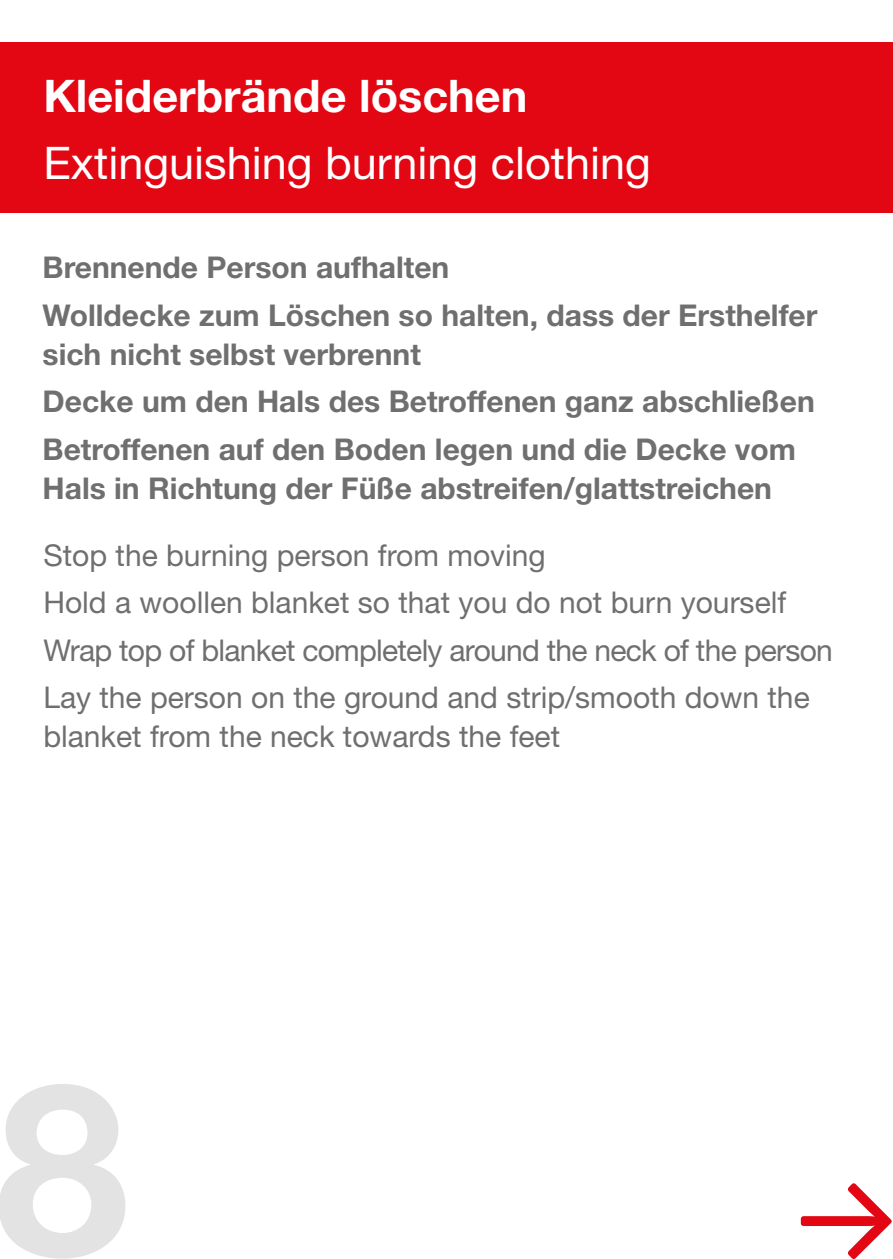
<style>
.page{position:relative;width:893px;height:1259px;background:#fff}
.page>*{position:absolute;margin:0;border:0;box-sizing:border-box;transform-origin:0 0}
.t1{font:700 240px "Helvetica Neue LT";color:#e3e3e3}
.t2{font:45px "Helvetica Neue LT";color:#fff}
.t3{font:700 45px "Helvetica Neue LT";color:#fff}
.t4{font:700 30px/47.4px "Helvetica Neue LT";color:#706f6f}
.t5{font:30px/47.4px "Helvetica Neue LT";color:#706f6f}
</style>
<div class="page">
<div style="left:1px;top:43px;width:892px;height:170px;background:#e30613"></div>
<svg style="left:801px;top:1183px;width:91px;height:76px"></svg>
<h2 class="t3" style="left:43px;top:68px;width:486px">Kleiderbrände löschen</h2>
<h2 class="t2" style="left:43px;top:136px;width:609px">Extinguishing burning clothing</h2>
<p class="t4" style="left:43px;top:243px;width:776px">Brennende Person aufhalten<br>Wolldecke zum Löschen so halten, dass der Ersthelfer</p>
<p class="t4" style="left:43px;top:330px;width:774px">sich nicht selbst verbrennt<br>Decke um den Hals des Betroffenen ganz abschließen<br>Betroffenen auf den Boden legen und die Decke vom</p>
<p class="t4" style="left:43px;top:463px;width:731px">Hals in Richtung der Füße abstreifen/glattstreichen</p>
<p class="t5" style="left:43px;top:531px;width:791px">Stop the burning person from moving<br>Hold a woollen blanket so that you do not burn yourself Wrap top of blanket completely around the neck of the person Lay the person on the ground and strip/smooth down the</p>
<p class="t5" style="left:43px;top:712px;width:518px">blanket from the neck towards the feet</p>
<h1 class="t1" style="left:-5px;top:1021px;width:135px">8</h1>
</div>
